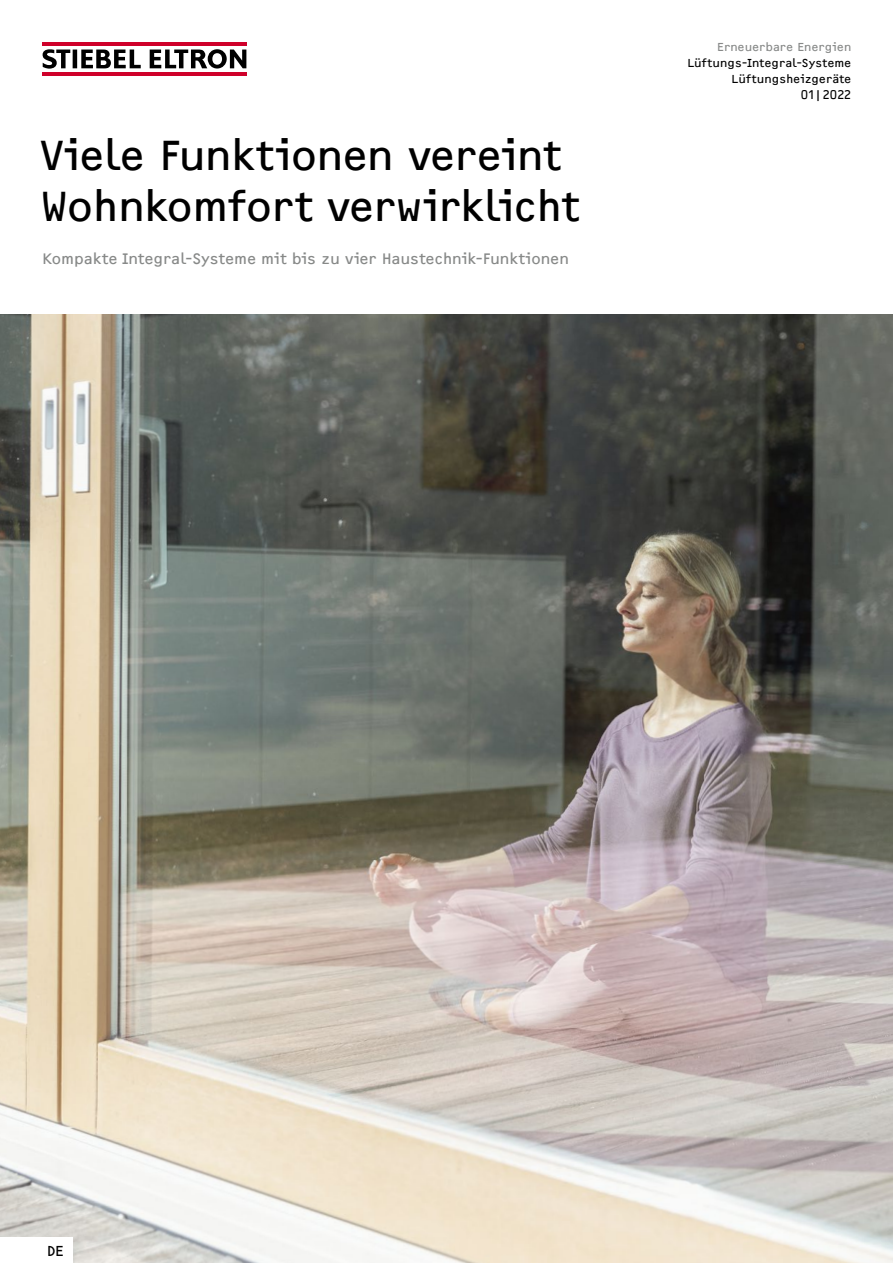
<style>
.page{position:relative;width:893px;height:1263px;background:#fff}
.page>*{position:absolute;margin:0;border:0;box-sizing:border-box;transform-origin:0 0}
.t1{font:43.5px/51px "F2 FOCR Bczyk Com";letter-spacing:-.005em;color:#000}
.t2{font:15.75px "F2 FOCR Bczyk Com";letter-spacing:.005em;color:#878988}
.t3{font:15px "F2 FOCR Bczyk Com";color:#000}
.t4{font:12px/15.8px "F2 FOCR Bczyk Com";letter-spacing:.015em;color:#000;text-align:right}
.t5{font:12px "F2 FOCR Bczyk Com";letter-spacing:.015em;color:#878988}
</style>
<div class="page">
<img style="left:0;top:315px;width:893px;height:948px">
<hr style="left:43px;top:43px;width:204px;height:3px;background:#cf002a">
<hr style="left:43px;top:72px;width:204px;height:3px;background:#cf002a">
<svg style="left:81px;top:50px;width:60px;height:18px"></svg>
<hr style="left:73px;top:50px;width:4px;height:18px;background:#000">
<svg style="left:150px;top:49px;width:96px;height:20px"></svg>
<svg style="left:43px;top:49px;width:27px;height:20px"></svg>
<div style="left:0;top:1237px;width:72px;height:26px;background:#fff"></div>
<h1 class="t1" style="left:41px;top:130px;width:540px">Viele Funktionen vereint<br>Wohnkomfort verwirklicht</h1>
<p class="t2" style="left:42px;top:249px;width:528px">Kompakte Integral-Systeme mit bis zu vier Haustechnik-Funktionen</p>
<p class="t5" style="left:717px;top:40px;width:136px">Erneuerbare Energien</p>
<p class="t4" style="left:687px;top:55px;width:165px">Lüftungs-Integral-Systeme<br>Lüftungsheizgeräte<br>01|2022</p>
<p class="t3" style="left:47px;top:1242px;width:19px">DE</p>
</div>
